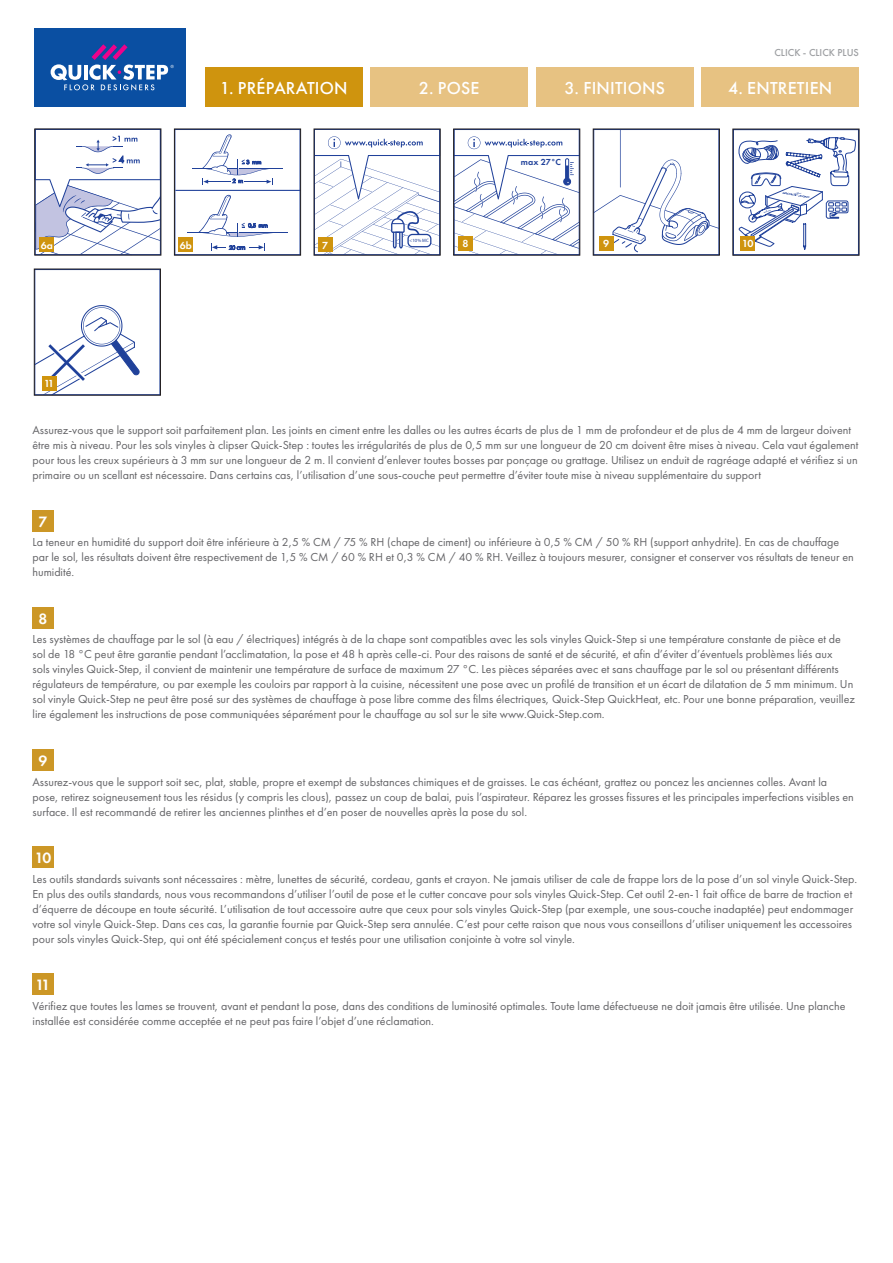
<style>
.page{position:relative;width:893px;height:1263px;background:#fff}
.page>*{position:absolute;margin:0;border:0;box-sizing:border-box;transform-origin:0 0}
.t1{font:500 18px "Futura PT";letter-spacing:.01em;color:#fff}
.Nummerinbox{font:600 15.6px "Futura PT";color:#fff}
.Body{font:12px/15px "Futura PT";color:#636366}
.t2{font:600 10.65px "Futura PT";letter-spacing:-.035em;color:#fff}
.t3{font:500 10.5px "Futura PT";color:#9d9fa2}
.t4{font:9px "Futura Dem";color:#20419a}
.t5{font:5.4px "Century Gothic";color:#20419a}
.t6{font:4.8px "Myriad Pro";color:#20419a}
</style>
<div class="page">
<div style="left:34px;top:28px;width:151px;height:78px;background:#0a4fa2"></div>
<svg style="left:51px;top:44px;width:123px;height:47px"></svg>
<svg style="left:455px;top:136px;width:123px;height:117px"></svg>
<div style="left:453px;top:129px;width:127px;height:126px;border:1px solid #231f20"></div>
<svg style="left:595px;top:131px;width:123px;height:122px"></svg>
<div style="left:593px;top:129px;width:127px;height:126px;border:1px solid #231f20"></div>
<svg style="left:738px;top:137px;width:118px;height:114px"></svg>
<div style="left:599px;top:236px;width:14px;height:14px;background:#cf940e"></div>
<div style="left:741px;top:236px;width:14px;height:14px;background:#cf940e"></div>
<div style="left:458px;top:236px;width:15px;height:14px;background:#cf940e"></div>
<div style="left:205px;top:68px;width:157px;height:39px;background:#cf940e"></div>
<div style="left:371px;top:68px;width:157px;height:39px;background:#e7c282"></div>
<div style="left:536px;top:68px;width:157px;height:39px;background:#e7c282"></div>
<div style="left:702px;top:68px;width:157px;height:39px;background:#e7c282"></div>
<svg style="left:176px;top:134px;width:123px;height:118px"></svg>
<div style="left:174px;top:129px;width:127px;height:126px;border:1px solid #231f20"></div>
<svg style="left:316px;top:136px;width:122px;height:117px"></svg>
<svg style="left:36px;top:135px;width:123px;height:118px"></svg>
<div style="left:34px;top:129px;width:127px;height:126px;border:1px solid #231f20"></div>
<div style="left:318px;top:238px;width:14px;height:14px;background:#cf940e"></div>
<div style="left:40px;top:237px;width:14px;height:15px;background:#cf940e"></div>
<div style="left:179px;top:238px;width:14px;height:14px;background:#cf940e"></div>
<svg style="left:36px;top:305px;width:104px;height:88px"></svg>
<div style="left:34px;top:269px;width:127px;height:126px;border:1px solid #231f20"></div>
<div style="left:42px;top:376px;width:14px;height:14px;background:#cf940e"></div>
<div style="left:33px;top:510px;width:21px;height:21px;background:#cc9726"></div>
<div style="left:33px;top:607px;width:21px;height:21px;background:#cc9726"></div>
<div style="left:33px;top:749px;width:21px;height:21px;background:#cc9726"></div>
<div style="left:33px;top:846px;width:21px;height:21px;background:#cc9726"></div>
<div style="left:33px;top:973px;width:21px;height:21px;background:#cc9726"></div>
<p class="t3" style="left:774px;top:46px;width:86px">CLICK - CLICK PLUS</p>
<p class="t1" style="left:220px;top:77px;width:129px">1. PRÉPARATION</p>
<p class="t1" style="left:419px;top:77px;width:62px">2. POSE</p>
<p class="t1" style="left:564px;top:77px;width:102px">3. FINITIONS</p>
<p class="t1" style="left:728px;top:77px;width:106px">4. ENTRETIEN</p>
<p class="t2" style="left:41px;top:238px;width:14px">6a</p>
<p class="t2" style="left:180px;top:239px;width:14px">6b</p>
<p class="t2" style="left:322px;top:239px;width:8px">7</p>
<p class="t5" style="left:229px;top:244px;width:18px">20 cm</p>
<p class="t2" style="left:44px;top:377px;width:12px">11</p>
<p class="t6" style="left:410px;top:237px;width:21px">&lt;10% MC</p>
<p class="t4" style="left:521px;top:156px;width:42px">max 27°C</p>
<p class="t2" style="left:463px;top:237px;width:8px">8</p>
<p class="t2" style="left:603px;top:237px;width:8px">9</p>
<p class="t2" style="left:742px;top:237px;width:13px">10</p>
<p class="Body" style="left:33px;top:423px;width:827px">Assurez-vous que le support soit parfaitement plan. Les joints en ciment entre les dalles ou les autres écarts de plus de 1 mm de profondeur et de plus de 4 mm de largeur doivent être mis à niveau. Pour les sols vinyles à clipser Quick-Step : toutes les irrégularités de plus de 0,5 mm sur une longueur de 20 cm doivent être mises à niveau. Cela vaut également pour tous les creux supérieurs à 3 mm sur une longueur de 2 m. Il convient d’enlever toutes bosses par ponçage ou grattage. Utilisez un enduit de ragréage adapté et vérifiez si un primaire ou un scellant est nécessaire. Dans certains cas, l’utilisation d’une sous-couche peut permettre d’éviter toute mise à niveau supplémentaire du support</p>
<p class="Nummerinbox" style="left:39px;top:512px;width:10px">7</p>
<p class="Body" style="left:33px;top:535px;width:823px">La teneur en humidité du support doit être inférieure à 2,5 % CM / 75 % RH (chape de ciment) ou inférieure à 0,5 % CM / 50 % RH (support anhydrite). En cas de chauffage par le sol, les résultats doivent être respectivement de 1,5 % CM / 60 % RH et 0,3 % CM / 40 % RH. Veillez à toujours mesurer, consigner et conserver vos résultats de teneur en humidité.</p>
<p class="Nummerinbox" style="left:39px;top:609px;width:10px">8</p>
<p class="Body" style="left:33px;top:632px;width:824px">Les systèmes de chauffage par le sol (à eau / électriques) intégrés à de la chape sont compatibles avec les sols vinyles Quick-Step si une température constante de pièce et de sol de 18 °C peut être garantie pendant l’acclimatation, la pose et 48 h après celle-ci. Pour des raisons de santé et de sécurité, et afin d’éviter d’éventuels problèmes liés aux<br>sols vinyles Quick-Step, il convient de maintenir une température de surface de maximum 27 °C. Les pièces séparées avec et sans chauffage par le sol ou présentant différents régulateurs de température, ou par exemple les couloirs par rapport à la cuisine, nécessitent une pose avec un profilé de transition et un écart de dilatation de 5 mm minimum. Un sol vinyle Quick-Step ne peut être posé sur des systèmes de chauffage à pose libre comme des films électriques, Quick-Step QuickHeat, etc. Pour une bonne préparation, veuillez lire également les instructions de pose communiquées séparément pour le chauffage au sol sur le site www.Quick-Step.com.</p>
<p class="Nummerinbox" style="left:39px;top:751px;width:10px">9</p>
<p class="Body" style="left:33px;top:774px;width:823px">Assurez-vous que le support soit sec, plat, stable, propre et exempt de substances chimiques et de graisses. Le cas échéant, grattez ou poncez les anciennes colles. Avant la pose, retirez soigneusement tous les résidus (y compris les clous), passez un coup de balai, puis l’aspirateur. Réparez les grosses fissures et les principales imperfections visibles en surface. Il est recommandé de retirer les anciennes plinthes et d’en poser de nouvelles après la pose du sol.</p>
<p class="Nummerinbox" style="left:35px;top:848px;width:18px">10</p>
<p class="Body" style="left:33px;top:871px;width:826px">Les outils standards suivants sont nécessaires : mètre, lunettes de sécurité, cordeau, gants et crayon. Ne jamais utiliser de cale de frappe lors de la pose d’un sol vinyle Quick-Step.<br>En plus des outils standards, nous vous recommandons d’utiliser l’outil de pose et le cutter concave pour sols vinyles Quick-Step. Cet outil 2-en-1 fait office de barre de traction et d’équerre de découpe en toute sécurité. L’utilisation de tout accessoire autre que ceux pour sols vinyles Quick-Step (par exemple, une sous-couche inadaptée) peut endommager votre sol vinyle Quick-Step. Dans ces cas, la garantie fournie par Quick-Step sera annulée. C’est pour cette raison que nous vous conseillons d’utiliser uniquement les accessoires pour sols vinyles Quick-Step, qui ont été spécialement conçus et testés pour une utilisation conjointe à votre sol vinyle.</p>
<p class="Nummerinbox" style="left:36px;top:975px;width:16px">11</p>
<p class="Body" style="left:33px;top:998px;width:814px">Vérifiez que toutes les lames se trouvent, avant et pendant la pose, dans des conditions de luminosité optimales. Toute lame défectueuse ne doit jamais être utilisée. Une planche installée est considérée comme acceptée et ne peut pas faire l’objet d’une réclamation.</p>
</div>
